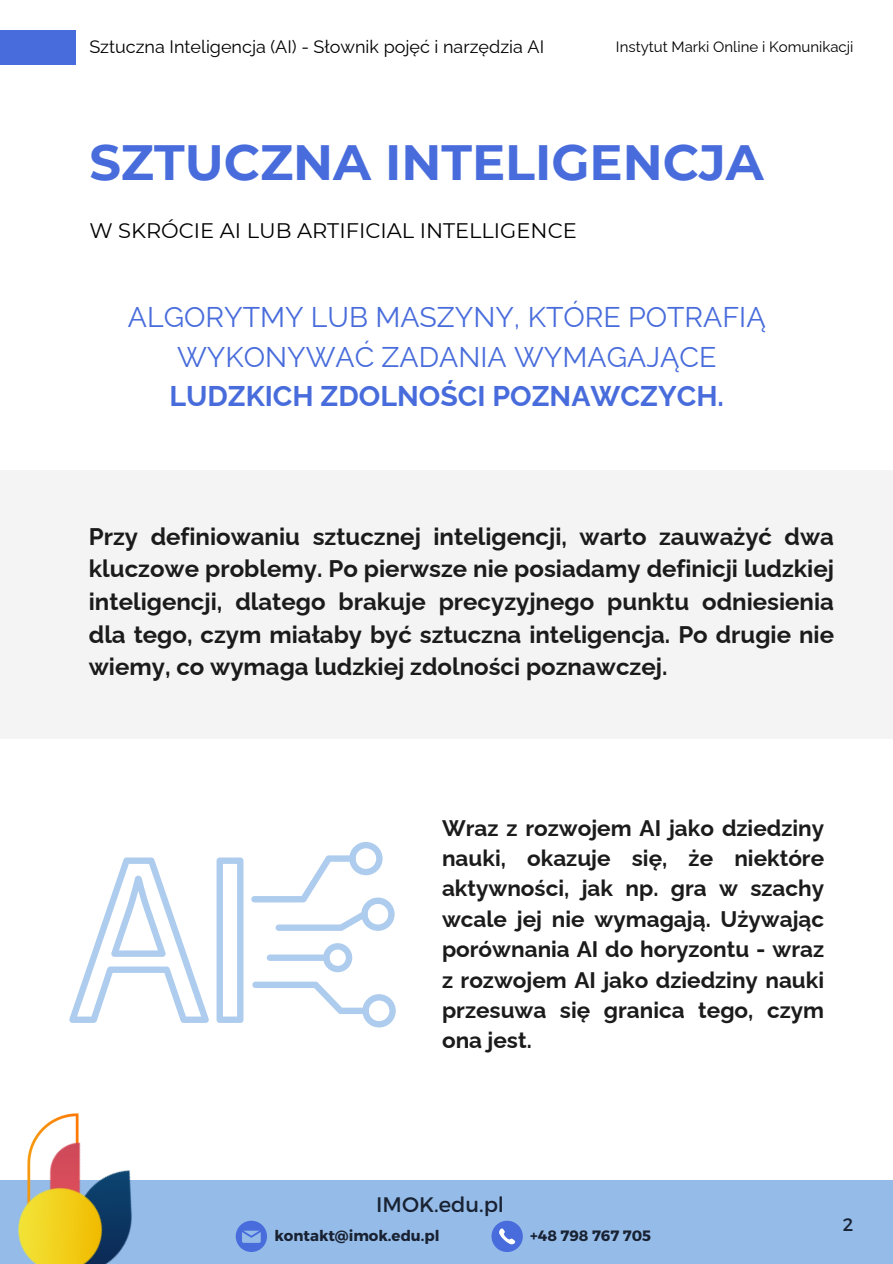
<style>
.page{position:relative;width:893px;height:1264px;background:#fff}
.page>*{position:absolute;margin:0;border:0;box-sizing:border-box;transform-origin:0 0}
.t1{font:700 49.5px "Montserrat";color:#486cdb}
.t2{font:28.5px/39.3px "Raleway";color:#486cdb;text-align:center}
.t3{font:700 24px/32.7px "Raleway";color:#1b1b1b;text-align:justify}
.t4{font:700 22.5px/30.3px "Raleway";color:#1b1b1b;text-align:justify}
.t5{font:21px "Montserrat";color:#000}
.t6{font:21px "Montserrat";color:#192233}
.t7{font:18px "Raleway";color:#000}
.t8{font:18px "Montserrat";color:#192233}
.t9{font:700 15px "Montserrat";color:#192233}
.t10{font:15px "Raleway";color:#000}
.s1{font-weight:700}
</style>
<div class="page">
<div style="left:0;top:30px;width:76px;height:35px;background:#486cdb"></div>
<div style="left:0;top:1180px;width:892px;height:83px;background:#95bce8"></div>
<img style="left:49px;top:1113px;width:30px;height:9px">
<img style="left:33px;top:1122px;width:46px;height:17px">
<img style="left:18px;top:1139px;width:114px;height:124px">
<div style="left:0;top:471px;width:892px;height:268px;background:#f4f4f4"></div>
<svg style="left:69px;top:857px;width:140px;height:165px"></svg>
<svg style="left:216px;top:857px;width:27px;height:165px"></svg>
<svg style="left:252px;top:981px;width:144px;height:46px"></svg>
<svg style="left:251px;top:842px;width:143px;height:88px"></svg>
<div style="left:267px;top:954px;width:62px;height:6px;background:#aecced;border-radius:3px"></div>
<svg style="left:323px;top:943px;width:29px;height:29px"></svg>
<svg style="left:491px;top:1220px;width:31px;height:31px"></svg>
<svg style="left:236px;top:1220px;width:31px;height:31px"></svg>
<h2 class="t7" style="left:89px;top:36px;width:456px">Sztuczna Inteligencja (AI) - Słownik pojęć i narzędzia AI</h2>
<p class="t10" style="left:616px;top:38px;width:239px">Instytut Marki Online i Komunikacji</p>
<h3 class="t1" style="left:89px;top:132px;width:676px">SZTUCZNA INTELIGENCJA</h3>
<h5 class="t5" style="left:89px;top:217px;width:489px">W SKRÓCIE AI LUB ARTIFICIAL INTELLIGENCE</h5>
<p class="t2" style="left:128px;top:298px;width:639px">ALGORYTMY LUB MASZYNY, KTÓRE POTRAFIĄ<br>WYKONYWAĆ ZADANIA WYMAGAJĄCE<br><span class="s1">LUDZKICH ZDOLNOŚCI POZNAWCZYCH.</span></p>
<h4 class="t3" style="left:89px;top:520px;width:746px">Przy definiowaniu sztucznej inteligencji, warto zauważyć dwa kluczowe problemy. Po pierwsze nie posiadamy definicji ludzkiej inteligencji, dlatego brakuje precyzyjnego punktu odniesienia dla tego, czym miałaby być sztuczna inteligencja. Po drugie nie wiemy, co wymaga ludzkiej zdolności poznawczej.</h4>
<p class="t4" style="left:442px;top:812px;width:383px">Wraz z rozwojem AI jako dziedziny nauki, okazuje się, że niektóre aktywności, jak np. gra w szachy wcale jej nie wymagają. Używając porównania AI do horyzontu - wraz z rozwojem AI jako dziedziny nauki przesuwa się granica tego, czym ona jest.</p>
<p class="t6" style="left:376px;top:1190px;width:129px">IMOK.edu.pl</p>
<p class="t9" style="left:274px;top:1226px;width:167px">kontakt@imok.edu.pl</p>
<h3 class="t9" style="left:530px;top:1226px;width:122px">+48 798 767 705</h3>
<p class="t8" style="left:842px;top:1212px;width:12px">2</p>
</div>
